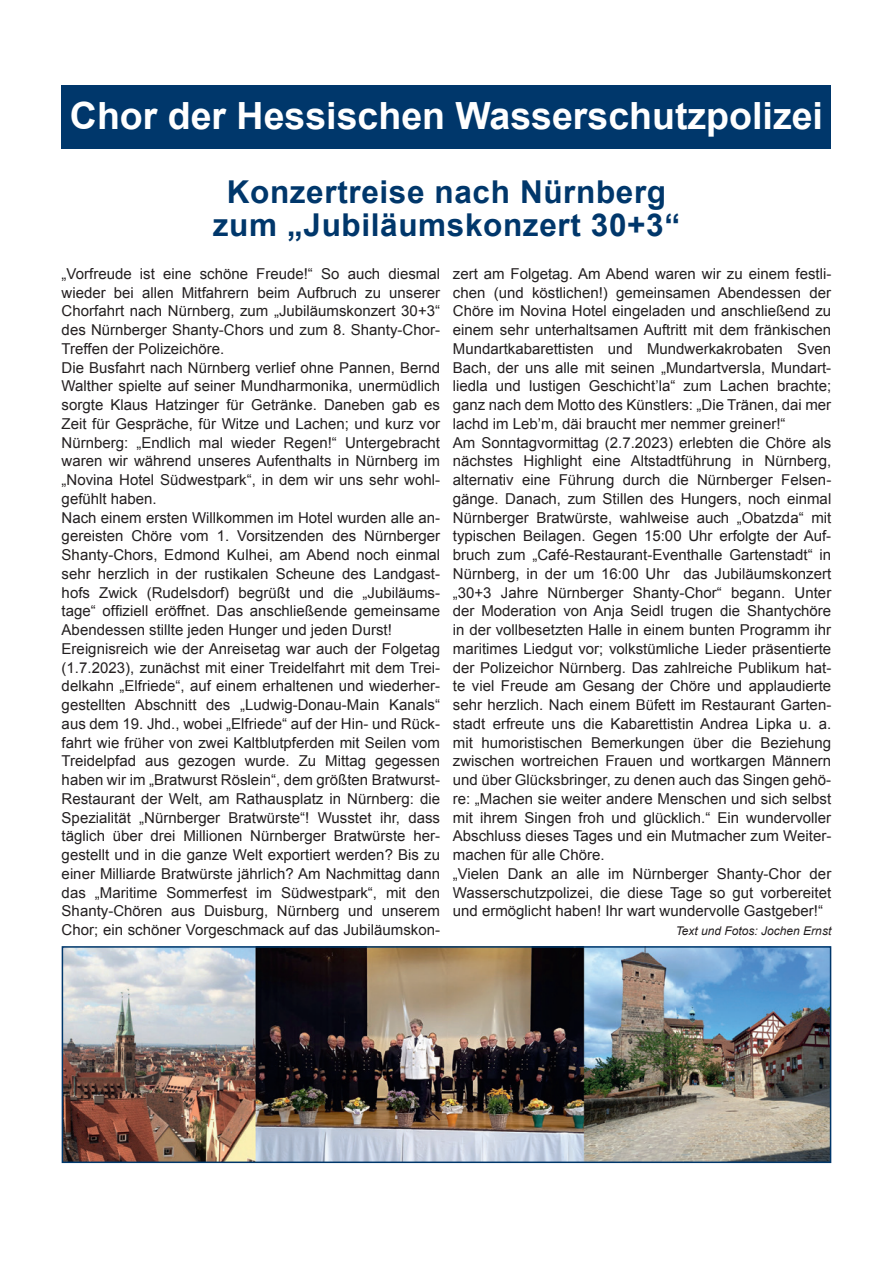
<style>
.page{position:relative;width:893px;height:1263px;background:#fff}
.page>*{position:absolute;margin:0;border:0;box-sizing:border-box;transform-origin:0 0}
.t1{font:700 37.5px "Arial";color:#fff}
.t2{font:700 31.5px/33px "Arial";letter-spacing:.02em;color:#00376b;text-align:center}
.t3{font:15px/18.8px "Arial";color:#231f20}
.t4{font:italic 12px "Arial";color:#231f20}
</style>
<div class="page">
<div style="left:62px;top:85px;width:769px;height:64px;background:#00376b"></div>
<img style="left:65px;top:949px;width:763px;height:211px">
<div style="left:62px;top:946px;width:769px;height:217px;border:2px solid #00376b"></div>
<h1 class="t1" style="left:70px;top:91px;width:754px">Chor der Hessischen Wasserschutzpolizei</h1>
<h2 class="t2" style="left:213px;top:176px;width:469px">Konzertreise nach Nürnberg zum „Jubiläumskonzert 30+3“</h2>
<p class="t3" style="left:453px;top:264px;width:380px">zert am Folgetag. Am Abend waren wir zu einem festli&shy;chen (und köstlichen!) gemeinsamen Abendessen der Chöre im Novina Hotel eingeladen und anschließend zu einem sehr unterhaltsamen Auftritt mit dem fränkischen Mundartkabarettisten und Mundwerkakrobaten Sven Bach, der uns alle mit seinen „Mundartversla, Mundart&shy;liedla und lustigen Geschicht’la“ zum Lachen brachte; ganz nach dem Motto des Künstlers: „Die Tränen, dai mer lachd im Leb’m, däi braucht mer nemmer greiner!“<br>Am Sonntagvormittag (2.7.2023) erlebten die Chöre als nächstes Highlight eine Altstadtführung in Nürnberg, alternativ eine Führung durch die Nürnberger Felsen&shy;gänge. Danach, zum Stillen des Hungers, noch einmal Nürnberger Bratwürste, wahlweise auch „Obatzda“ mit typischen Beilagen. Gegen 15:00 Uhr erfolgte der Auf&shy;bruch zum „Café-Restaurant-Eventhalle Gartenstadt“ in Nürnberg, in der um 16:00 Uhr das Jubiläumskonzert „30+3 Jahre Nürnberger Shanty-Chor“ begann. Unter der Moderation von Anja Seidl trugen die Shantychöre in der vollbesetzten Halle in einem bunten Programm ihr maritimes Liedgut vor; volkstümliche Lieder präsentierte der Polizeichor Nürnberg. Das zahlreiche Publikum hat&shy;te viel Freude am Gesang der Chöre und applaudierte sehr herzlich. Nach einem Büfett im Restaurant Garten&shy;stadt erfreute uns die Kabarettistin Andrea Lipka u. a. mit humoristischen Bemerkungen über die Beziehung zwischen wortreichen Frauen und wortkargen Männern und über Glücksbringer, zu denen auch das Singen gehö&shy;re: „Machen sie weiter andere Menschen und sich selbst mit ihrem Singen froh und glücklich.“ Ein wundervoller Abschluss dieses Tages und ein Mutmacher zum Weiter&shy;machen für alle Chöre.<br>„Vielen Dank an alle im Nürnberger Shanty-Chor der Wasserschutzpolizei, die diese Tage so gut vorbereitet und ermöglicht haben! Ihr wart wundervolle Gastgeber!“</p>
<p class="t4" style="left:676px;top:923px;width:157px">Text und Fotos: Jochen Ernst</p>
<p class="t3" style="left:62px;top:264px;width:380px">„Vorfreude ist eine schöne Freude!“ So auch diesmal wieder bei allen Mitfahrern beim Aufbruch zu unserer Chorfahrt nach Nürnberg, zum „Jubiläumskonzert 30+3“ des Nürnberger Shanty-Chors und zum 8. Shanty-Chor-Treffen der Polizeichöre.<br>Die Busfahrt nach Nürnberg verlief ohne Pannen, Bernd Walther spielte auf seiner Mundharmonika, unermüdlich sorgte Klaus Hatzinger für Getränke. Daneben gab es Zeit für Gespräche, für Witze und Lachen; und kurz vor Nürnberg: „Endlich mal wieder Regen!“ Untergebracht waren wir während unseres Aufenthalts in Nürnberg im „Novina Hotel Südwestpark“, in dem wir uns sehr wohl&shy;gefühlt haben.<br>Nach einem ersten Willkommen im Hotel wurden alle an&shy;gereisten Chöre vom 1. Vorsitzenden des Nürnberger Shanty-Chors, Edmond Kulhei, am Abend noch einmal sehr herzlich in der rustikalen Scheune des Landgast&shy;hofs Zwick (Rudelsdorf) begrüßt und die „Jubiläums&shy;tage“ offiziell eröffnet. Das anschließende gemeinsame Abendessen stillte jeden Hunger und jeden Durst!<br>Ereignisreich wie der Anreisetag war auch der Folgetag (1.7.2023), zunächst mit einer Treidelfahrt mit dem Trei&shy;delkahn „Elfriede“, auf einem erhaltenen und wiederher&shy;gestellten Abschnitt des „Ludwig-Donau-Main Kanals“ aus dem 19. Jhd., wobei „Elfriede“ auf der Hin- und Rück&shy;fahrt wie früher von zwei Kaltblutpferden mit Seilen vom Treidelpfad aus gezogen wurde. Zu Mittag gegessen haben wir im „Bratwurst Röslein“, dem größten Bratwurst-Restaurant der Welt, am Rathausplatz in Nürnberg: die Spezialität „Nürnberger Bratwürste“! Wusstet ihr, dass täglich über drei Millionen Nürnberger Bratwürste her&shy;gestellt und in die ganze Welt exportiert werden? Bis zu einer Milliarde Bratwürste jährlich? Am Nachmittag dann das „Maritime Sommerfest im Südwestpark“, mit den Shanty-Chören aus Duisburg, Nürnberg und unserem Chor; ein schöner Vorgeschmack auf das Jubiläumskon-</p>
</div>
